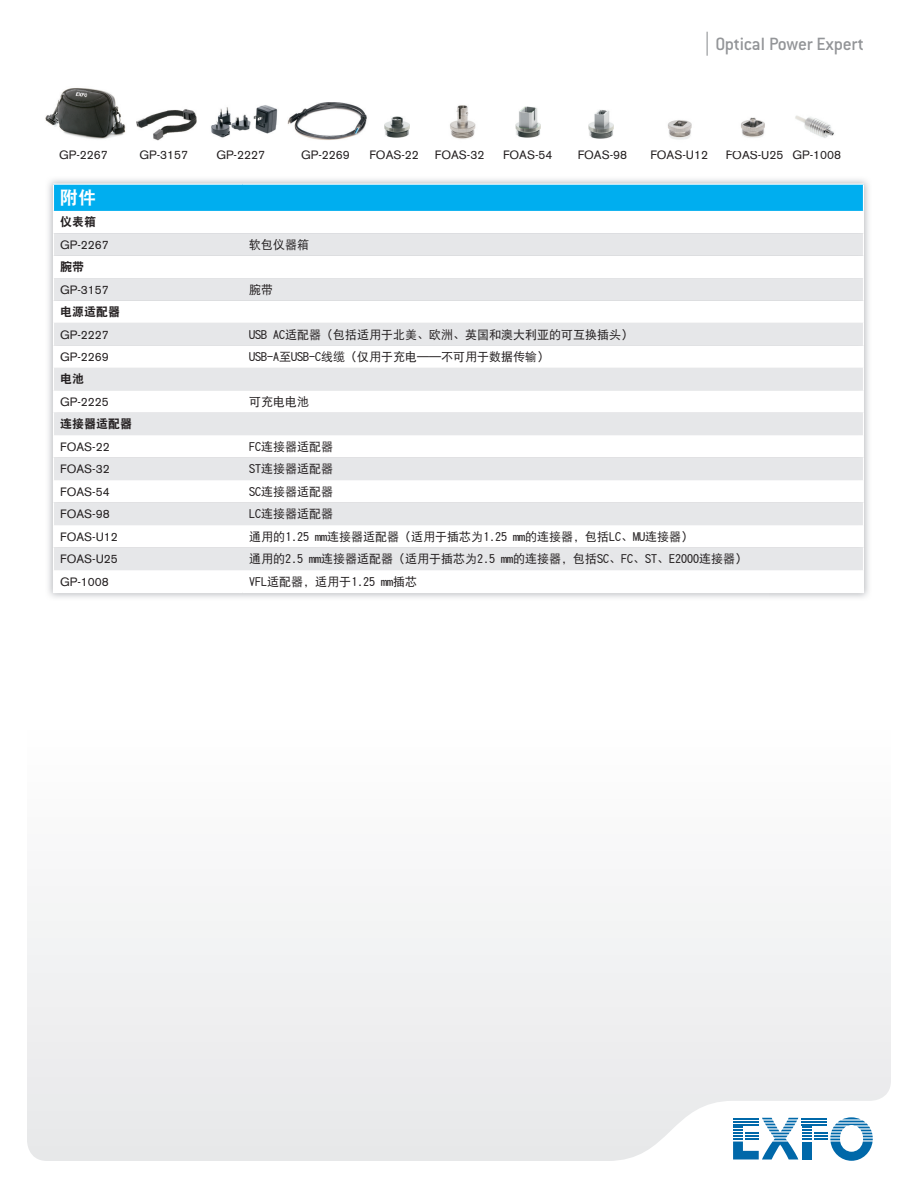
<style>
.page{position:relative;width:918px;height:1188px;background:#fff}
.page>*{position:absolute;margin:0;border:0;box-sizing:border-box;transform-origin:0 0}
.t1{font:500 19.5px "Conduit ITC";letter-spacing:-.01em;color:#939598}
.t2{font:18px "DF Hei W9";color:#fff}
.t3{font:12px "DF Hei W5";color:#231f20}
.t4{font:12px "Akzidenz Grotesk BE";color:#231f20}
.t5{font:12px "DF Hei W9";color:#231f20}
</style>
<div class="page">
<div style="left:27px;top:903px;width:864px;height:258px;background:#efeff0"></div>
<svg style="left:707px;top:32px;width:1px;height:24px"></svg>
<svg style="left:733px;top:1117px;width:140px;height:44px"></svg>
<img style="left:211px;top:105px;width:67px;height:33px">
<img style="left:287px;top:103px;width:80px;height:37px">
<img style="left:45px;top:88px;width:81px;height:51px">
<img style="left:741px;top:117px;width:24px;height:21px">
<img style="left:795px;top:115px;width:39px;height:23px">
<img style="left:668px;top:120px;width:24px;height:20px">
<img style="left:385px;top:116px;width:24px;height:21px">
<img style="left:450px;top:105px;width:26px;height:34px">
<img style="left:515px;top:106px;width:25px;height:31px">
<img style="left:588px;top:110px;width:25px;height:28px">
<img style="left:136px;top:109px;width:61px;height:31px">
<div style="left:53px;top:184px;width:810px;height:27px;background:#00aeef"></div>
<svg style="left:54px;top:233px;width:809px;height:337px;fill:#e6e7e9"></svg>
<hr style="left:53px;top:184px;width:189px;height:1px;background:#fff">
<hr style="left:242px;top:184px;width:622px;height:1px;background:#fff">
<svg style="left:53px;top:185px;width:1px;height:363px"></svg>
<h1 class="t1" style="left:715px;top:33px;width:150px">Optical Power Expert</h1>
<p class="t4" style="left:59px;top:147px;width:50px">GP-2267</p>
<p class="t4" style="left:139px;top:147px;width:50px">GP-3157</p>
<p class="t4" style="left:216px;top:148px;width:50px">GP-2227</p>
<p class="t4" style="left:301px;top:148px;width:50px">GP-2269</p>
<p class="t4" style="left:369px;top:148px;width:51px">FOAS-22</p>
<p class="t4" style="left:435px;top:148px;width:51px">FOAS-32</p>
<p class="t4" style="left:503px;top:148px;width:51px">FOAS-54</p>
<p class="t4" style="left:578px;top:148px;width:51px">FOAS-98</p>
<p class="t4" style="left:650px;top:148px;width:59px">FOAS-U12</p>
<p class="t4" style="left:726px;top:148px;width:117px">FOAS-U25 GP-1008</p>
<h2 class="t2" style="left:60px;top:189px;width:37px">附件</h2>
<p class="t5" style="left:60px;top:216px;width:37px">仪表箱</p>
<p class="t4" style="left:60px;top:238px;width:50px">GP-2267</p>
<p class="t3" style="left:249px;top:239px;width:61px">软包仪器箱</p>
<p class="t5" style="left:60px;top:261px;width:25px">腕带</p>
<p class="t4" style="left:60px;top:282px;width:50px">GP-3157</p>
<p class="t3" style="left:249px;top:283px;width:25px">腕带</p>
<p class="t5" style="left:60px;top:306px;width:61px">电源适配器</p>
<p class="t4" style="left:60px;top:327px;width:50px">GP-2227</p>
<p class="t3" style="left:249px;top:328px;width:385px">USB AC适配器（包括适用于北美、欧洲、英国和澳大利亚的可互换插头）</p>
<p class="t4" style="left:60px;top:350px;width:50px">GP-2269</p>
<p class="t3" style="left:249px;top:351px;width:301px">USB-A至USB-C线缆（仅用于充电——不可用于数据传输）</p>
<p class="t5" style="left:60px;top:373px;width:25px">电池</p>
<p class="t4" style="left:60px;top:395px;width:50px">GP-2225</p>
<p class="t3" style="left:249px;top:396px;width:61px">可充电电池</p>
<p class="t5" style="left:60px;top:418px;width:73px">连接器适配器</p>
<p class="t4" style="left:60px;top:439px;width:51px">FOAS-22</p>
<p class="t3" style="left:249px;top:440px;width:85px">FC连接器适配器</p>
<p class="t4" style="left:60px;top:462px;width:51px">FOAS-32</p>
<p class="t3" style="left:249px;top:463px;width:85px">ST连接器适配器</p>
<p class="t4" style="left:60px;top:484px;width:51px">FOAS-54</p>
<p class="t3" style="left:249px;top:485px;width:85px">SC连接器适配器</p>
<p class="t4" style="left:60px;top:507px;width:51px">FOAS-98</p>
<p class="t3" style="left:249px;top:508px;width:85px">LC连接器适配器</p>
<p class="t4" style="left:60px;top:529px;width:59px">FOAS-U12</p>
<p class="t3" style="left:249px;top:530px;width:445px">通用的1.25 mm连接器适配器（适用于插芯为1.25 mm的连接器，包括LC、MU连接器）</p>
<p class="t4" style="left:60px;top:552px;width:59px">FOAS-U25</p>
<p class="t3" style="left:249px;top:553px;width:499px">通用的2.5 mm连接器适配器（适用于插芯为2.5 mm的连接器，包括SC、FC、ST、E2000连接器）</p>
<p class="t4" style="left:60px;top:574px;width:50px">GP-1008</p>
<p class="t3" style="left:249px;top:575px;width:169px">VFL适配器，适用于1.25 mm插芯</p>
</div>
